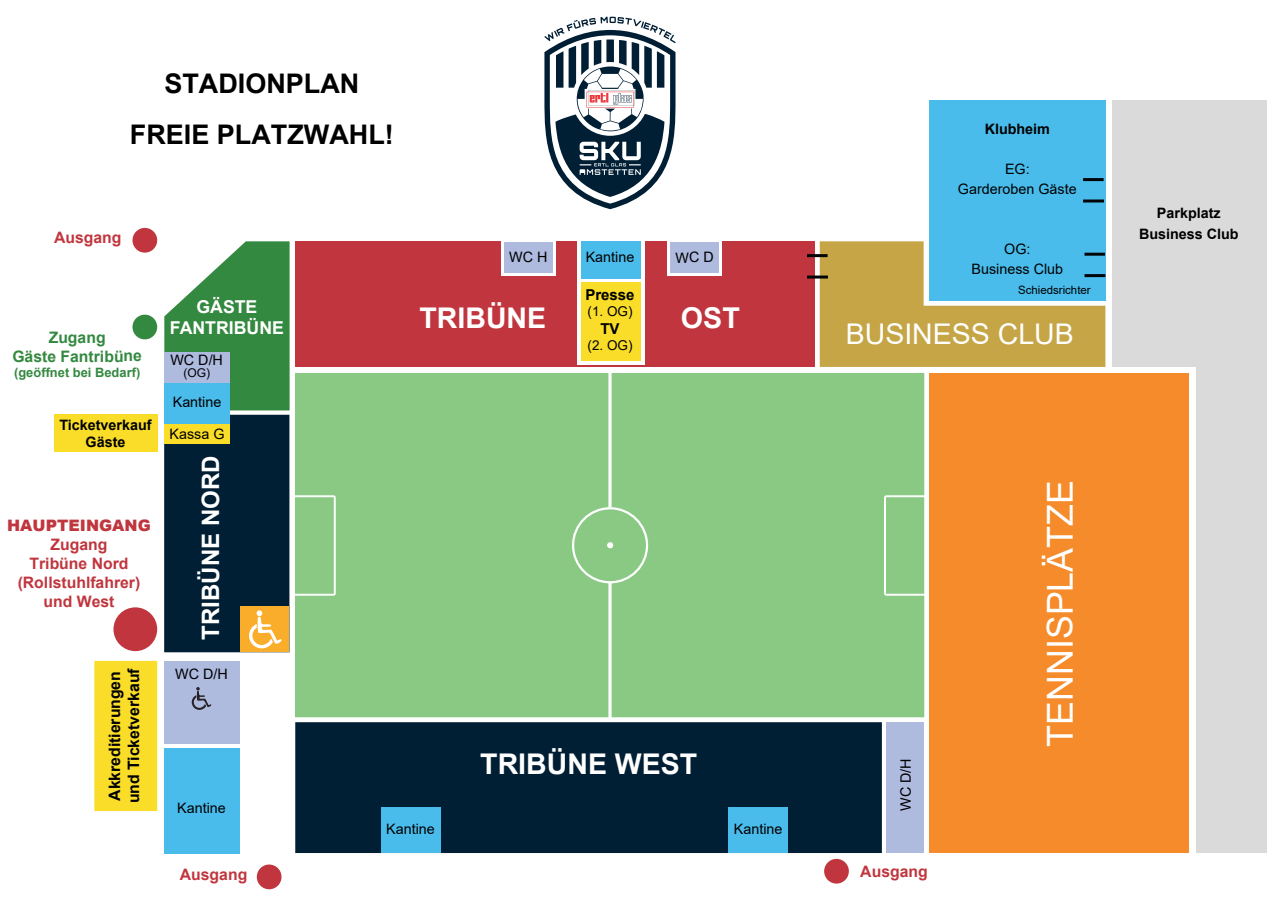
<style>
.page{position:relative;width:1276px;height:920px;background:#fff}
.page>*{position:absolute;margin:0;border:0;box-sizing:border-box;transform-origin:0 0}
.t1{font:35.85px "Arial";color:#fff}
.t2{font:700 28.65px "Arial";color:#fff}
.t3{font:700 28.5px "Arial";color:#fff}
.t4{font:28.5px "Arial";color:#fff}
.t5{font:700 27px/51.6px "Arial";color:#000001;text-align:center}
.t6{font:700 24px "Arial";color:#fff}
.t7{font:700 17.7px/21.3px "Arial";color:#fff;text-align:center}
.t8{font:700 15.75px/18.9px "Arial";color:#c0363e;text-align:center}
.t9{font:700 15.75px/18.9px "Arial";color:#000001}
.t10{font:700 15.75px/18.9px "Arial";color:#348940;text-align:center}
.t11{font:700 15.75px "Arial";color:#c1363e}
.t12{font:900 15.75px "Arial";color:#c0363e}
.t13{font:700 15px "Arial";color:#000001}
.t14{font:14.4px/20.1px "Arial";color:#000001;text-align:center}
.t15{font:700 14.4px/20.1px "Arial";color:#000001;text-align:center}
.t16{font:13.5px "Arial";color:#000001}
.t17{font:700 12.9px "Arial";color:#348940}
.t18{font:12px "Arial";color:#000001}
.t19{font:11.4px "Arial";color:#000001}
</style>
<div class="page">
<div style="left:572px;top:507px;width:76px;height:76px;border:2px solid #fff;border-radius:50%"></div>
<svg style="left:607px;top:542px;width:6px;height:6px"></svg>
<img style="left:295px;top:495px;width:40px;height:100px">
<img style="left:884px;top:495px;width:41px;height:100px">
<div style="left:295px;top:721px;width:587px;height:131px;background:#001f34"></div>
<div style="left:295px;top:241px;width:520px;height:126px;background:#c1363e"></div>
<svg style="left:164px;top:241px;width:126px;height:169px"></svg>
<div style="left:820px;top:241px;width:285px;height:126px;background:#c5a545"></div>
<div style="left:164px;top:414px;width:125px;height:238px;background:#001f34"></div>
<div style="left:164px;top:747px;width:76px;height:105px;background:#49bceb"></div>
<div style="left:94px;top:660px;width:63px;height:150px;background:#f9dd28"></div>
<div style="left:164px;top:661px;width:76px;height:82px;background:#aebade"></div>
<div style="left:164px;top:381px;width:65px;height:44px;background:#49bceb"></div>
<div style="left:929px;top:373px;width:259px;height:479px;background:#f58b2a"></div>
<div style="left:929px;top:100px;width:176px;height:201px;background:#49bceb"></div>
<div style="left:257px;top:864px;width:24px;height:24px;background:#c1363e;border-radius:50%"></div>
<div style="left:824px;top:858px;width:25px;height:25px;background:#c1363e;border-radius:50%"></div>
<div style="left:132px;top:314px;width:25px;height:25px;background:#348940;border-radius:50%"></div>
<div style="left:113px;top:607px;width:44px;height:43px;background:#c1363e;border-radius:50%"></div>
<div style="left:728px;top:807px;width:60px;height:45px;background:#49bceb"></div>
<div style="left:578px;top:229px;width:67px;height:135px;background:#fff"></div>
<div style="left:581px;top:282px;width:60px;height:78px;background:#f9dd28"></div>
<div style="left:581px;top:241px;width:60px;height:37px;background:#49bceb"></div>
<div style="left:501px;top:232px;width:55px;height:43px;background:#fff"></div>
<div style="left:504px;top:242px;width:49px;height:30px;background:#aebade"></div>
<div style="left:667px;top:232px;width:55px;height:43px;background:#fff"></div>
<div style="left:670px;top:242px;width:49px;height:30px;background:#aebade"></div>
<svg style="left:886px;top:852px;width:27px;height:1px"></svg>
<div style="left:886px;top:721px;width:37px;height:131px;background:#aebade"></div>
<div style="left:132px;top:228px;width:25px;height:24px;background:#c1363e;border-radius:50%"></div>
<div style="left:381px;top:807px;width:59px;height:45px;background:#49bceb"></div>
<div style="left:240px;top:606px;width:49px;height:46px;background:#faac2b"></div>
<div style="left:1112px;top:100px;width:154px;height:267px;background:#d9dad9"></div>
<div style="left:1196px;top:364px;width:70px;height:488px;background:#d9dad9"></div>
<hr style="left:1084px;top:252px;width:21px;height:3px;background:#020407">
<hr style="left:1084px;top:274px;width:21px;height:3px;background:#020407">
<hr style="left:1083px;top:178px;width:20px;height:3px;background:#020407">
<hr style="left:1083px;top:199px;width:21px;height:3px;background:#020407">
<hr style="left:807px;top:254px;width:20px;height:3px;background:#020407">
<hr style="left:807px;top:275px;width:21px;height:3px;background:#020407">
<div style="left:164px;top:352px;width:65px;height:30px;background:#aebade"></div>
<div style="left:164px;top:424px;width:65px;height:20px;background:#f9dd28"></div>
<div style="left:54px;top:414px;width:103px;height:37px;background:#f9dd28"></div>
<svg style="left:249px;top:610px;width:33px;height:38px"></svg>
<svg style="left:192px;top:687px;width:19px;height:22px"></svg>
<svg style="left:544px;top:17px;width:132px;height:192px"></svg>
<h3 class="t5" style="left:130px;top:58px;width:265px">STADIONPLAN<br>FREIE PLATZWAHL!</h3>
<p class="t11" style="left:54px;top:226px;width:69px">Ausgang</p>
<p class="t10" style="left:12px;top:327px;width:131px">Zugang<br>Gäste Fantribüne</p>
<p class="t17" style="left:14px;top:363px;width:128px">(geöffnet bei Bedarf)</p>
<p class="t15" style="left:59px;top:416px;width:94px;line-height:17.2px">Ticketverkauf<br>Gäste</p>
<p class="t12" style="left:7px;top:513px;width:145px">HAUPTEINGANG</p>
<p class="t8" style="left:18px;top:535px;width:124px">Zugang<br>Tribüne Nord (Rollstuhlfahrer) und West</p>
<p class="t9" style="left:105px;top:803px;width:137px;rotate:-90deg">Akkreditierungen und Ticketverkauf</p>
<p class="t7" style="left:170px;top:296px;width:116px">GÄSTE<br>FANTRIBÜNE</p>
<p class="t14" style="left:170px;top:350px;width:54px">WC D/H</p>
<p class="t18" style="left:183px;top:365px;width:28px">(OG)</p>
<p class="t14" style="left:173px;top:391px;width:50px">Kantine</p>
<p class="t14" style="left:170px;top:424px;width:56px">Kassa G</p>
<h3 class="t6" style="left:194px;top:639px;width:185px;rotate:-90deg">TRIBÜNE NORD</h3>
<p class="t14" style="left:175px;top:664px;width:54px">WC D/H</p>
<p class="t14" style="left:177px;top:797px;width:50px">Kantine</p>
<p class="t14" style="left:509px;top:247px;width:40px">WC H</p>
<p class="t14" style="left:675px;top:247px;width:40px">WC D</p>
<p class="t14" style="left:586px;top:247px;width:50px">Kantine</p>
<p class="t13" style="left:585px;top:284px;width:51px">Presse</p>
<p class="t16" style="left:587px;top:302px;width:47px">(1. OG)</p>
<p class="t13" style="left:600px;top:318px;width:21px">TV</p>
<p class="t16" style="left:587px;top:336px;width:47px">(2. OG)</p>
<h3 class="t3" style="left:419px;top:298px;width:128px">TRIBÜNE</h3>
<h2 class="t2" style="left:681px;top:298px;width:60px">OST</h2>
<h3 class="t3" style="left:480px;top:743px;width:218px">TRIBÜNE WEST</h3>
<p class="t11" style="left:180px;top:863px;width:69px">Ausgang</p>
<p class="t14" style="left:386px;top:818px;width:50px">Kantine</p>
<p class="t14" style="left:734px;top:818px;width:50px">Kantine</p>
<p class="t15" style="left:984px;top:119px;width:67px">Klubheim</p>
<p class="t14" style="left:958px;top:159px;width:120px">EG:<br>Garderoben Gäste</p>
<p class="t14" style="left:971px;top:239px;width:93px">OG:<br>Business Club</p>
<p class="t19" style="left:1018px;top:282px;width:74px">Schiedsrichter</p>
<h3 class="t4" style="left:845px;top:314px;width:230px">BUSINESS CLUB</h3>
<p class="t15" style="left:1139px;top:203px;width:101px">Parkplatz<br>Business Club</p>
<p class="t14" style="left:895px;top:810px;width:54px;rotate:-90deg">WC D/H</p>
<p class="t11" style="left:860px;top:860px;width:69px">Ausgang</p>
<h1 class="t1" style="left:1035px;top:746px;width:268px;rotate:-90deg">TENNISPLÄTZE</h1>
</div>
